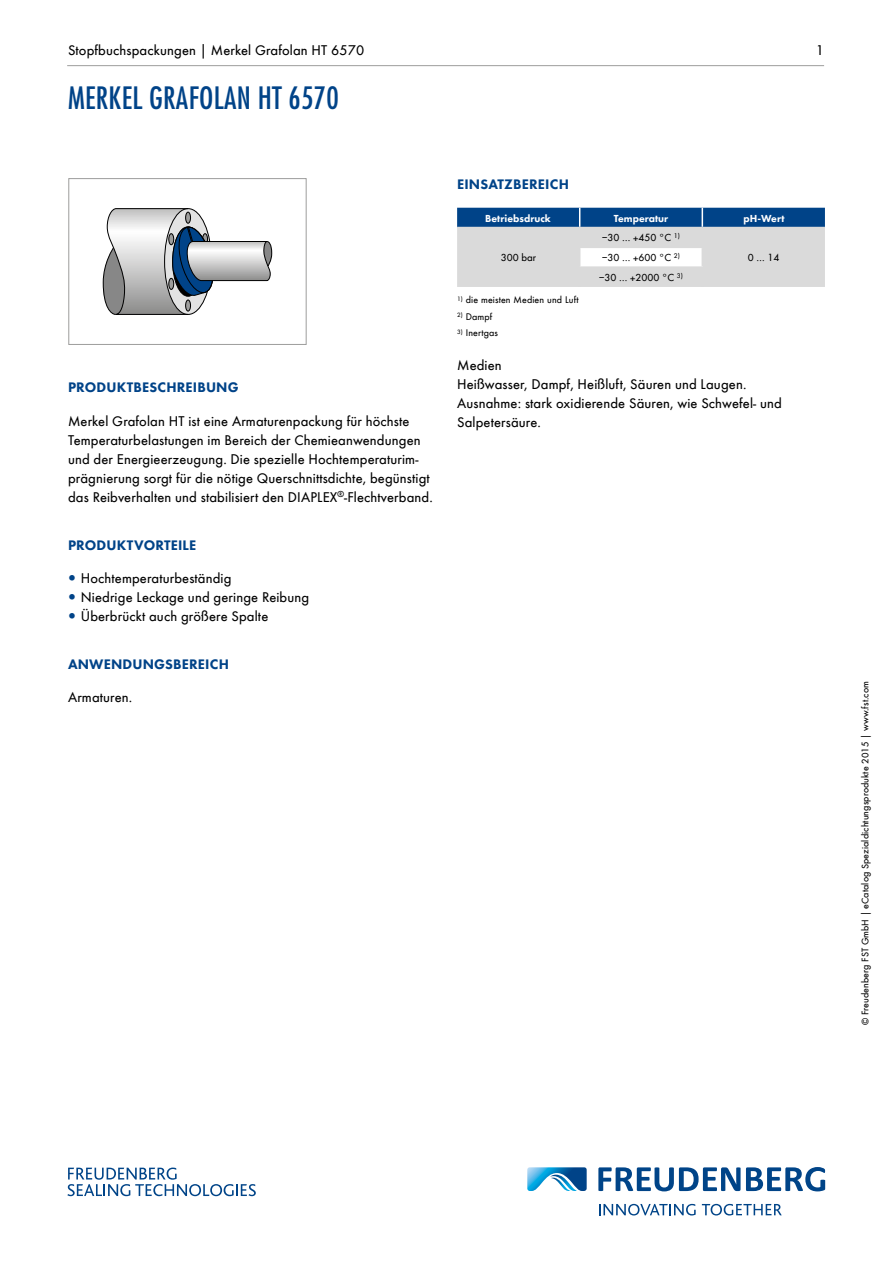
<style>
.page{position:relative;width:893px;height:1263px;background:#fff}
.page>*{position:absolute;margin:0;border:0;box-sizing:border-box;transform-origin:0 0}
.Headline{font:condensed 30px "Futura";letter-spacing:.01em;color:#004388}
.Fliesstext{font:14.25px/19px "Simrit Futura";letter-spacing:.01em;color:#000}
.Subheadline{font:700 14.25px "Simrit Futura";letter-spacing:.01em;color:#004388}
.Subline{font:14.25px "Simrit Futura";letter-spacing:.01em;color:#000}
.Tabellentext_zen{font:10.5px "Simrit Futura";color:#000}
.Tabellenkopf_zen{font:700 10.5px "Simrit Futura";color:#fff}
.Fussnote{font:9.75px "Simrit Futura";letter-spacing:.01em;color:#000}
.Tabellentext_zen-2{font:6.9px "Simrit Futura";color:#000}
</style>
<div class="page">
<hr style="left:67px;top:65px;width:757px;height:1px;background:#9d9d9c">
<svg style="left:67px;top:1167px;width:189px;height:29px"></svg>
<svg style="left:598px;top:1167px;width:227px;height:24px"></svg>
<svg style="left:527px;top:1167px;width:60px;height:24px"></svg>
<svg style="left:599px;top:1204px;width:97px;height:11px"></svg>
<svg style="left:702px;top:1204px;width:80px;height:11px"></svg>
<svg style="left:457px;top:208px;width:368px;height:79px;background:#a9b9c9"></svg>
<svg style="left:102px;top:208px;width:171px;height:107px"></svg>
<div style="left:186px;top:212px;width:5px;height:11px;background:#9d9d9c;border-radius:50%"></div>
<div style="left:185px;top:212px;width:6px;height:12px;border:1px solid #000;border-radius:50%"></div>
<div style="left:169px;top:234px;width:5px;height:11px;background:#9d9d9c;border-radius:50%"></div>
<div style="left:168px;top:233px;width:6px;height:12px;border:1px solid #000;border-radius:50%"></div>
<div style="left:169px;top:278px;width:5px;height:11px;background:#9d9d9c;border-radius:50%"></div>
<div style="left:168px;top:278px;width:6px;height:12px;border:1px solid #000;border-radius:50%"></div>
<div style="left:186px;top:300px;width:5px;height:11px;background:#9d9d9c;border-radius:50%"></div>
<div style="left:185px;top:299px;width:6px;height:13px;border:1px solid #000;border-radius:50%"></div>
<div style="left:68px;top:178px;width:239px;height:167px;border:1px solid #9d9d9c"></div>
<p class="Fliesstext" style="left:68px;top:41px;width:298px">Stopfbuchspackungen | Merkel Grafolan HT 6570</p>
<p class="Fliesstext" style="left:816px;top:41px;width:10px">1</p>
<p class="Headline" style="left:68px;top:79px;width:272px">MERKEL GRAFOLAN HT 6570</p>
<p class="Subheadline" style="left:68px;top:378px;width:172px">PRODUKTBESCHREIBUNG</p>
<p class="Fliesstext" style="left:68px;top:411px;width:366px">Merkel Grafolan HT ist eine Armaturenpackung für höchste Temperaturbelastungen im Bereich der Chemieanwendungen und der Energieerzeugung. Die spezielle Hochtemperaturim&shy;prägnierung sorgt für die nötige Querschnittsdichte, begünstigt das Reibverhalten und stabilisiert den DIAPLEX®-Flechtverband.</p>
<p class="Subheadline" style="left:68px;top:536px;width:130px">PRODUKTVORTEILE</p>
<p class="Fliesstext" style="left:81px;top:569px;width:152px">Hochtemperaturbeständig</p>
<p class="Fliesstext" style="left:81px;top:588px;width:230px">Niedrige Leckage und geringe Reibung</p>
<p class="Fliesstext" style="left:81px;top:607px;width:189px">Überbrückt auch größere Spalte</p>
<p class="Subheadline" style="left:68px;top:655px;width:162px">ANWENDUNGSBEREICH</p>
<p class="Fliesstext" style="left:68px;top:688px;width:66px">Armaturen.</p>
<p class="Subheadline" style="left:457px;top:175px;width:113px">EINSATZBEREICH</p>
<p class="Tabellenkopf_zen" style="left:485px;top:211px;width:67px">Betriebsdruck</p>
<p class="Tabellenkopf_zen" style="left:614px;top:211px;width:56px">Temperatur</p>
<p class="Tabellenkopf_zen" style="left:743px;top:211px;width:42px">pH-Wert</p>
<p class="Tabellentext_zen" style="left:501px;top:251px;width:37px">300 bar</p>
<p class="Tabellentext_zen" style="left:602px;top:231px;width:79px">–30 … +450 °C <sup>1)</sup></p>
<p class="Tabellentext_zen" style="left:602px;top:251px;width:71px">–30 … +600 °C</p>
<p class="Tabellentext_zen" style="left:748px;top:251px;width:33px">0 … 14</p>
<p class="Tabellentext_zen-2" style="left:674px;top:251px;width:8px">2)</p>
<p class="Tabellentext_zen" style="left:599px;top:271px;width:85px">–30 … +2000 °C <sup>3)</sup></p>
<p class="Fussnote" style="left:457px;top:294px;width:123px"><sup>1)</sup> die meisten Medien und Luft</p>
<p class="Fussnote" style="left:457px;top:311px;width:37px"><sup>2)</sup> Dampf</p>
<p class="Fussnote" style="left:457px;top:327px;width:42px"><sup>3)</sup> Inertgas</p>
<p class="Subline" style="left:457px;top:356px;width:46px">Medien</p>
<p class="Fliesstext" style="left:457px;top:374px;width:326px">Heißwasser, Dampf, Heißluft, Säuren und Laugen.<br>Ausnahme: stark oxidierende Säuren, wie Schwefel- und<br>Salpetersäure.</p>
<p class="Fussnote" style="left:859px;top:1025px;width:345px;rotate:-90deg">© Freudenberg FST GmbH | eCatalog Spezialdichtungsprodukte 2015 | www.fst.com</p>
</div>
